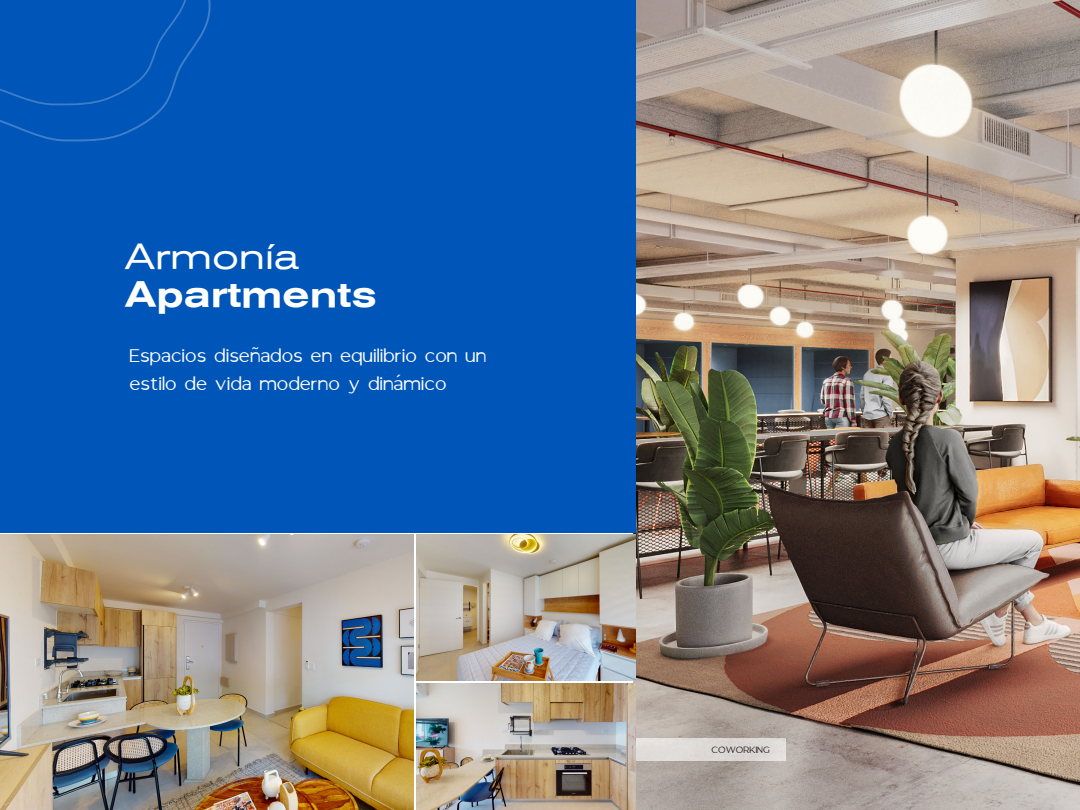
<style>
.page{position:relative;width:1080px;height:810px;background:#fff}
.page>*{position:absolute;margin:0;border:0;box-sizing:border-box;transform-origin:0 0}
.t1{font:500 expanded 36.25px "Akzidenz Grotesk BQ";color:#fff}
.t2{font:expanded 36.25px "Akzidenz Grotesk BQ";color:#fff}
.t3{font:31.5px/28.4px "GANTIC";color:#fff}
.t4{font:15.75px "GANTIC";color:#231f20}
</style>
<div class="page">
<img style="left:633px;top:0;width:447px;height:810px">
<div style="left:0;top:0;width:636px;height:532px;background:#0055b8"></div>
<img style="left:416px;top:534px;width:220px;height:147px">
<img style="left:416px;top:683px;width:220px;height:127px">
<img style="left:0;top:534px;width:414px;height:276px">
<div style="left:636px;top:738px;width:150px;height:23px;background:#dedad7"></div>
<svg style="left:0;top:0;width:211px;height:141px"></svg>
<p class="t2" style="left:125px;top:235px;width:176px">Armonía</p>
<p class="t1" style="left:125px;top:274px;width:253px">Apartments</p>
<p class="t3" style="left:129px;top:337px;width:358px">Espacios diseñados en equilibrio con un estilo de vida moderno y dinámico</p>
<p class="t4" style="left:712px;top:738px;width:60px">COWORKING</p>
</div>
